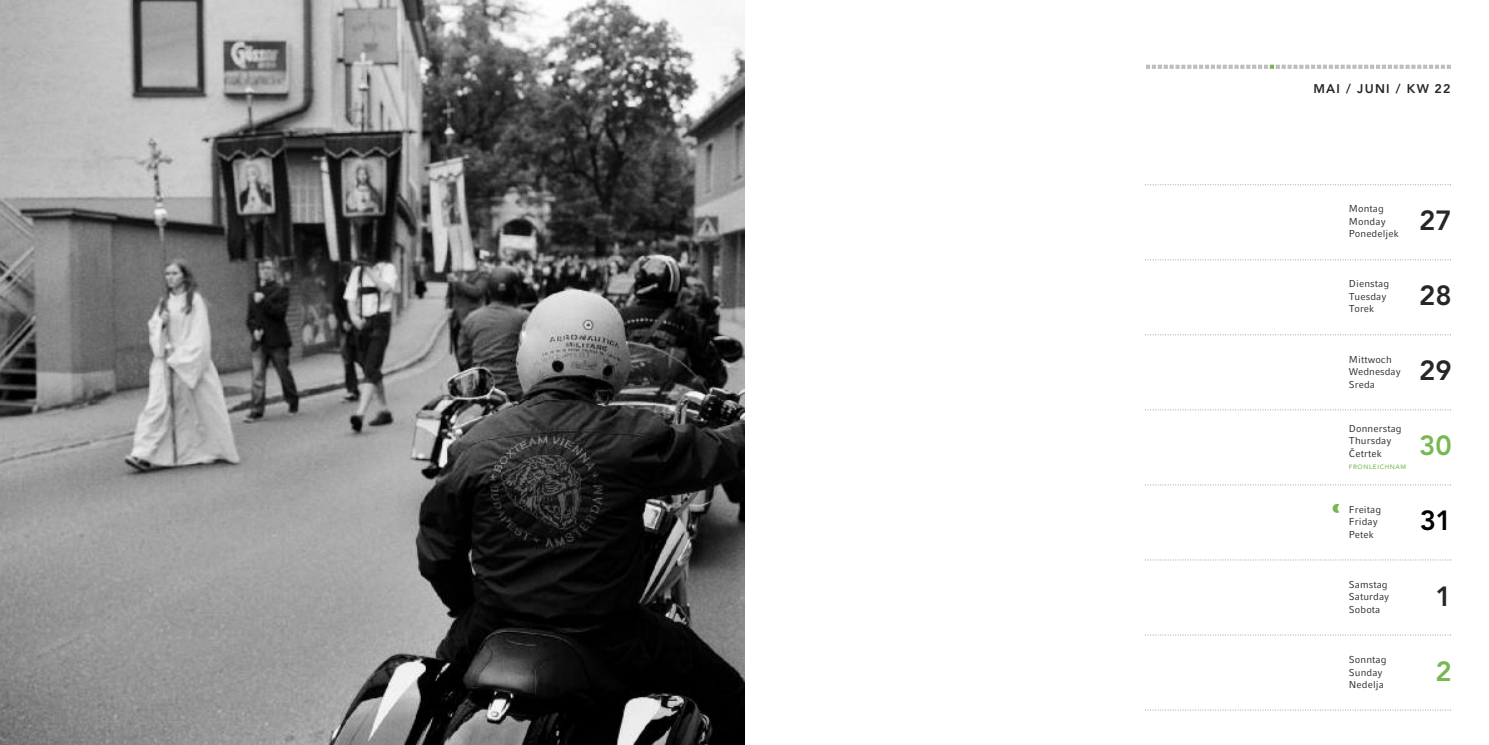
<style>
.page{position:relative;width:1489px;height:745px;background:#fff}
.page>*{position:absolute;margin:0;border:0;box-sizing:border-box;transform-origin:0 0}
.t1{font:800 27.5px "Avenir";color:#272627}
.t2{font:800 27.5px "Avenir";color:#78b852}
.t3{font:800 27.5px "Avenir";color:#000}
.t4{font:800 12.5px "Avenir";letter-spacing:.1em;color:#272627}
.t5{font:10px/12.5px "Compatil Fact LT";letter-spacing:.01em;color:#272627}
.t6{font:500 6.25px "Avenir";letter-spacing:.1em;color:#78b852}
.s1{font-family:"Compatil Fact LTCE"}
</style>
<div class="page">
<svg style="left:1146px;top:64px;width:305px;height:5px"></svg>
<img style="left:0;top:0;width:744px;height:744px">
<svg style="left:1145px;top:184px;width:305px;height:1px"></svg>
<svg style="left:1145px;top:259px;width:305px;height:1px"></svg>
<svg style="left:1145px;top:334px;width:304px;height:1px"></svg>
<svg style="left:1145px;top:409px;width:304px;height:1px"></svg>
<svg style="left:1145px;top:484px;width:304px;height:1px"></svg>
<svg style="left:1145px;top:559px;width:304px;height:1px"></svg>
<svg style="left:1145px;top:634px;width:304px;height:1px"></svg>
<svg style="left:1145px;top:709px;width:304px;height:1px"></svg>
<svg style="left:1332px;top:503px;width:9px;height:9px"></svg>
<div style="left:1337px;top:503px;width:9px;height:9px;background:#fff;border-radius:50%"></div>
<p class="t4" style="left:1313px;top:81px;width:139px">MAI / JUNI / KW 22</p>
<p class="t5" style="left:1348px;top:202px;width:51px">Montag<br>Monday<br>Ponedeljek</p>
<p class="t5" style="left:1348px;top:277px;width:42px">Dienstag<br>Tuesday<br>Torek</p>
<h1 class="t1" style="left:1418px;top:204px;width:34px">27</h1>
<h1 class="t1" style="left:1418px;top:279px;width:34px">28</h1>
<p class="t5" style="left:1348px;top:353px;width:53px">Mittwoch<br>Wednesday<br>Sreda</p>
<p class="t5" style="left:1348px;top:421px;width:54px">Donnerstag<br>Thursday<br><span class="s1">Č</span>etrtek</p>
<p class="t6" style="left:1348px;top:463px;width:59px">FRONLEICHNAM</p>
<p class="t5" style="left:1348px;top:502px;width:34px">Freitag<br>Friday<br>Petek</p>
<h1 class="t1" style="left:1418px;top:354px;width:34px">29</h1>
<h1 class="t2" style="left:1418px;top:429px;width:34px">30</h1>
<h1 class="t3" style="left:1419px;top:504px;width:33px">31</h1>
<p class="t5" style="left:1348px;top:577px;width:42px">Samstag<br>Saturday<br>Sobota</p>
<h1 class="t1" style="left:1435px;top:579px;width:18px">1</h1>
<p class="t5" style="left:1348px;top:653px;width:39px">Sonntag<br>Sunday<br>Nedelja</p>
<h1 class="t2" style="left:1435px;top:654px;width:18px">2</h1>
</div>
